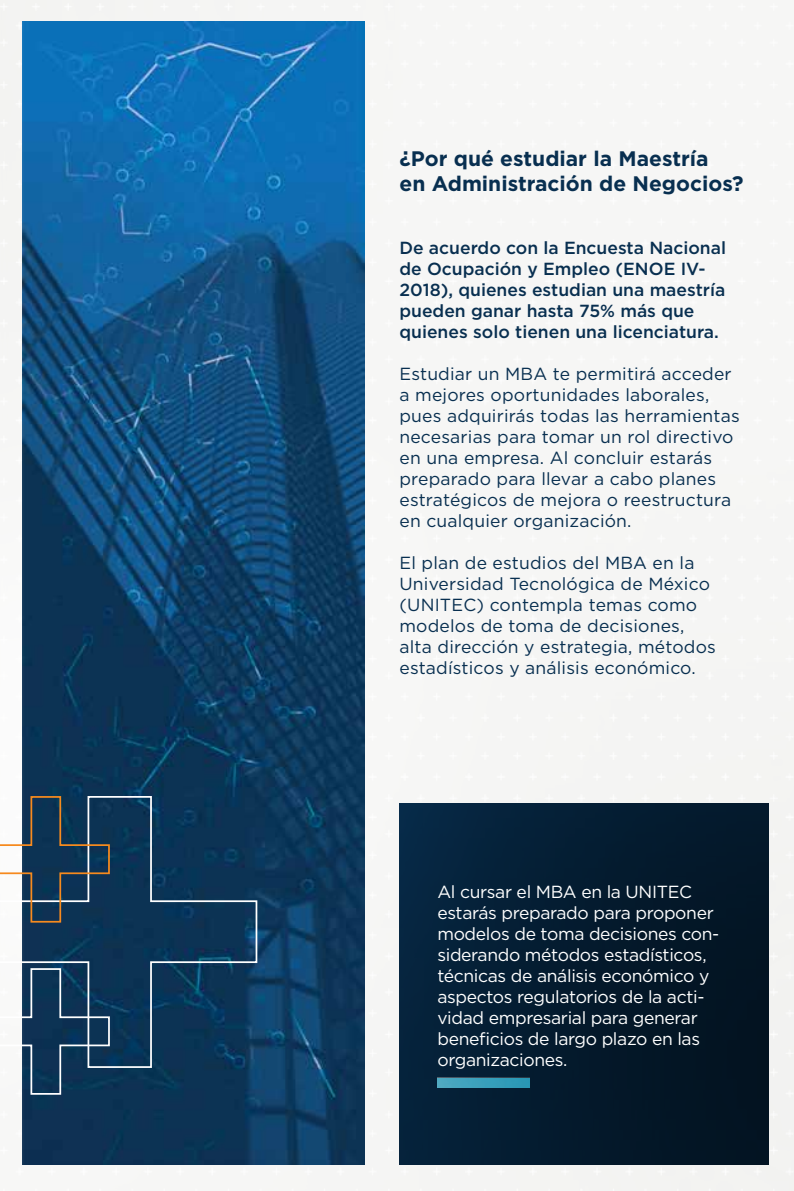
<style>
.page{position:relative;width:794px;height:1191px;background:#f7f7f6}
.page>*{position:absolute;margin:0;border:0;box-sizing:border-box;transform-origin:0 0}
.t1{font:700 21px/25.2px "Gotham";color:#082f50}
.t2{font:17.5px/21px "Gotham";letter-spacing:.01em;color:#082f50}
.t3{font:17.5px/21px "Gotham";letter-spacing:-.02em;color:#fff}
.t4{font:500 17.5px/21px "Gotham";color:#082f50}
</style>
<div class="page">
<div style="left:399px;top:804px;width:370px;height:361px;background:linear-gradient(to right,#05243e,#031321)"></div>
<img style="left:23px;top:22px;width:341px;height:1143px">
<svg style="left:22px;top:795px;width:236px;height:273px;background:#10395a"></svg>
<svg style="left:0;top:795px;width:111px;height:128px"></svg>
<svg style="left:22px;top:967px;width:89px;height:128px;background:#1e4261"></svg>
<img style="left:437px;top:1077px;width:93px;height:10px">
<p class="t1" style="left:399px;top:145px;width:346px">¿Por qué estudiar la Maestría<br>en Administración de Negocios?</p>
<p class="t4" style="left:399px;top:237px;width:328px">De acuerdo con la Encuesta Nacional de Ocupación y Empleo (ENOE IV-2018), quienes estudian una maestría pueden ganar hasta 75% más que quienes solo tienen una licenciatura.</p>
<p class="t2" style="left:399px;top:363px;width:342px">Estudiar un MBA te permitirá acceder a mejores oportunidades laborales, pues adquirirás todas las herramientas necesarias para tomar un rol directivo en una empresa. Al concluir estarás preparado para llevar a cabo planes estratégicos de mejora o reestructura en cualquier organización.</p>
<p class="t2" style="left:399px;top:552px;width:318px">El plan de estudios del MBA en la Universidad Tecnológica de México (UNITEC) contempla temas como modelos de toma de decisiones, alta dirección y estrategia, métodos estadísticos y análisis económico.</p>
<p class="t3" style="left:437px;top:880px;width:283px">Al cursar el MBA en la UNITEC estarás preparado para proponer modelos de toma decisiones con&shy;siderando métodos estadísticos, técnicas de análisis económico y aspectos regulatorios de la acti&shy;vidad empresarial para generar beneficios de largo plazo en las organizaciones.</p>
</div>
